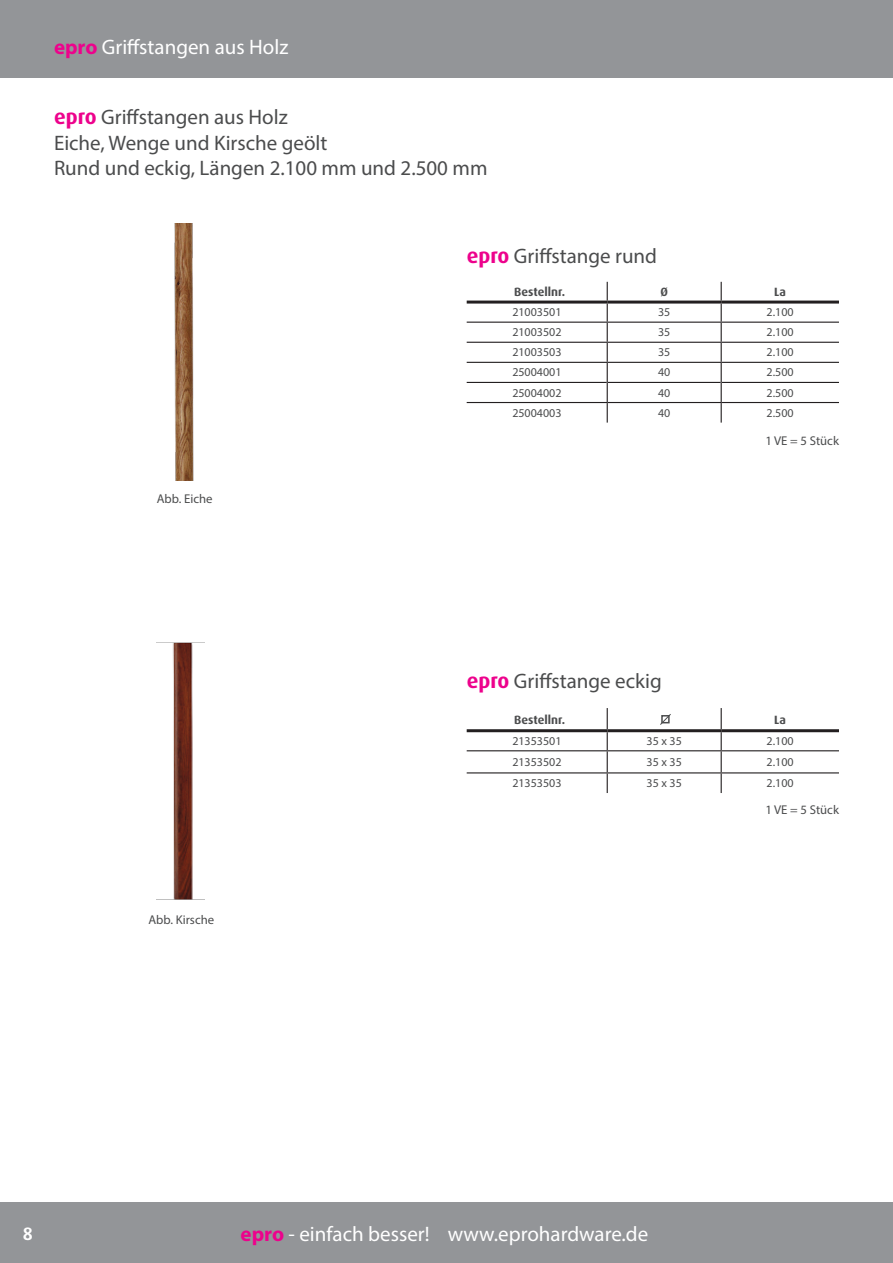
<style>
.page{position:relative;width:893px;height:1263px;background:#fff}
.page>*{position:absolute;margin:0;border:0;box-sizing:border-box;transform-origin:0 0}
.t1{font:21px "Myriad Pro";color:#4b4c4d}
.t2{font:21px "Myriad Pro";color:#fff}
.t3{font:700 18px "Dax Pro";color:#fff}
.Tabellentext{font:12.75px "Myriad Pro";color:#4b4c4d}
.Tabellentext-2{font:12px "Myriad Pro";color:#4b4c4d}
.Tabellentext-3{font:700 12px "Dax Pro";color:#4b4c4d}
.s1{font-weight:700;color:#ed028c}
.s2{font-family:"Dax Pro";font-weight:700;color:#ed028c}
</style>
<div class="page">
<div style="left:0;top:1202px;width:893px;height:61px;background:#939598"></div>
<div style="left:0;top:0;width:893px;height:77px;background:#939598"></div>
<svg style="left:467px;top:282px;width:372px;height:141px"></svg>
<hr style="left:467px;top:402px;width:140px;height:1px;background:#231f20">
<hr style="left:607px;top:402px;width:114px;height:1px;background:#231f20">
<hr style="left:721px;top:402px;width:118px;height:1px;background:#231f20">
<hr style="left:467px;top:301px;width:140px;height:3px;background:#231f20">
<hr style="left:607px;top:301px;width:114px;height:3px;background:#231f20">
<hr style="left:721px;top:301px;width:118px;height:3px;background:#231f20">
<svg style="left:467px;top:708px;width:372px;height:85px"></svg>
<img style="left:157px;top:642px;width:48px;height:258px">
<img style="left:174px;top:223px;width:20px;height:257px">
<p class="t2" style="left:54px;top:34px;width:236px"><span class="s1">epro</span> Griffstangen aus Holz</p>
<p class="t1" style="left:54px;top:104px;width:235px"><span class="s2">epro</span> Griffstangen aus Holz</p>
<p class="t1" style="left:54px;top:130px;width:275px">Eiche, Wenge und Kirsche geölt</p>
<p class="t1" style="left:54px;top:155px;width:435px">Rund und eckig, Längen 2.100 mm und 2.500 mm</p>
<p class="t1" style="left:467px;top:243px;width:192px"><span class="s2">epro</span> Griffstange rund</p>
<p class="Tabellentext-3" style="left:514px;top:284px;width:52px">Bestellnr.</p>
<p class="Tabellentext-3" style="left:660px;top:284px;width:9px">Ø</p>
<p class="Tabellentext-3" style="left:774px;top:284px;width:13px">La</p>
<p class="Tabellentext-2" style="left:512px;top:305px;width:51px">21003501</p>
<p class="Tabellentext-2" style="left:658px;top:305px;width:14px">35</p>
<p class="Tabellentext-2" style="left:766px;top:305px;width:29px">2.100</p>
<p class="Tabellentext-2" style="left:512px;top:325px;width:51px">21003502</p>
<p class="Tabellentext-2" style="left:658px;top:325px;width:14px">35</p>
<p class="Tabellentext-2" style="left:766px;top:325px;width:29px">2.100</p>
<p class="Tabellentext-2" style="left:512px;top:345px;width:51px">21003503</p>
<p class="Tabellentext-2" style="left:658px;top:345px;width:14px">35</p>
<p class="Tabellentext-2" style="left:766px;top:345px;width:29px">2.100</p>
<p class="Tabellentext-2" style="left:512px;top:365px;width:51px">25004001</p>
<p class="Tabellentext-2" style="left:658px;top:365px;width:14px">40</p>
<p class="Tabellentext-2" style="left:766px;top:365px;width:29px">2.500</p>
<p class="Tabellentext-2" style="left:512px;top:385px;width:51px">25004002</p>
<p class="Tabellentext-2" style="left:658px;top:385px;width:14px">40</p>
<p class="Tabellentext-2" style="left:766px;top:385px;width:29px">2.500</p>
<p class="Tabellentext-2" style="left:512px;top:405px;width:51px">25004003</p>
<p class="Tabellentext-2" style="left:658px;top:405px;width:14px">40</p>
<p class="Tabellentext-2" style="left:766px;top:405px;width:29px">2.500</p>
<p class="Tabellentext" style="left:157px;top:491px;width:57px">Abb. Eiche</p>
<p class="Tabellentext" style="left:148px;top:912px;width:67px">Abb. Kirsche</p>
<p class="t1" style="left:467px;top:668px;width:197px"><span class="s2">epro</span> Griffstange eckig</p>
<p class="Tabellentext" style="left:765px;top:433px;width:75px">1 VE = 5 Stück</p>
<p class="Tabellentext-3" style="left:514px;top:712px;width:52px">Bestellnr.</p>
<p class="Tabellentext-3" style="left:774px;top:712px;width:13px">La</p>
<p class="Tabellentext-2" style="left:512px;top:733px;width:51px">21353501</p>
<p class="Tabellentext-2" style="left:647px;top:733px;width:37px">35 x 35</p>
<p class="Tabellentext-2" style="left:766px;top:733px;width:29px">2.100</p>
<p class="Tabellentext-2" style="left:512px;top:754px;width:51px">21353502</p>
<p class="Tabellentext-2" style="left:647px;top:754px;width:37px">35 x 35</p>
<p class="Tabellentext-2" style="left:766px;top:754px;width:29px">2.100</p>
<p class="Tabellentext-2" style="left:512px;top:776px;width:51px">21353503</p>
<p class="Tabellentext-2" style="left:647px;top:776px;width:37px">35 x 35</p>
<p class="Tabellentext-2" style="left:766px;top:776px;width:29px">2.100</p>
<p class="Tabellentext" style="left:765px;top:802px;width:75px">1 VE = 5 Stück</p>
<p class="t3" style="left:23px;top:1222px;width:12px">8</p>
<p class="t2" style="left:241px;top:1220px;width:190px"><span class="s1">epro</span> - einfach besser!</p>
<p class="t2" style="left:448px;top:1220px;width:202px">www.eprohardware.de</p>
</div>
